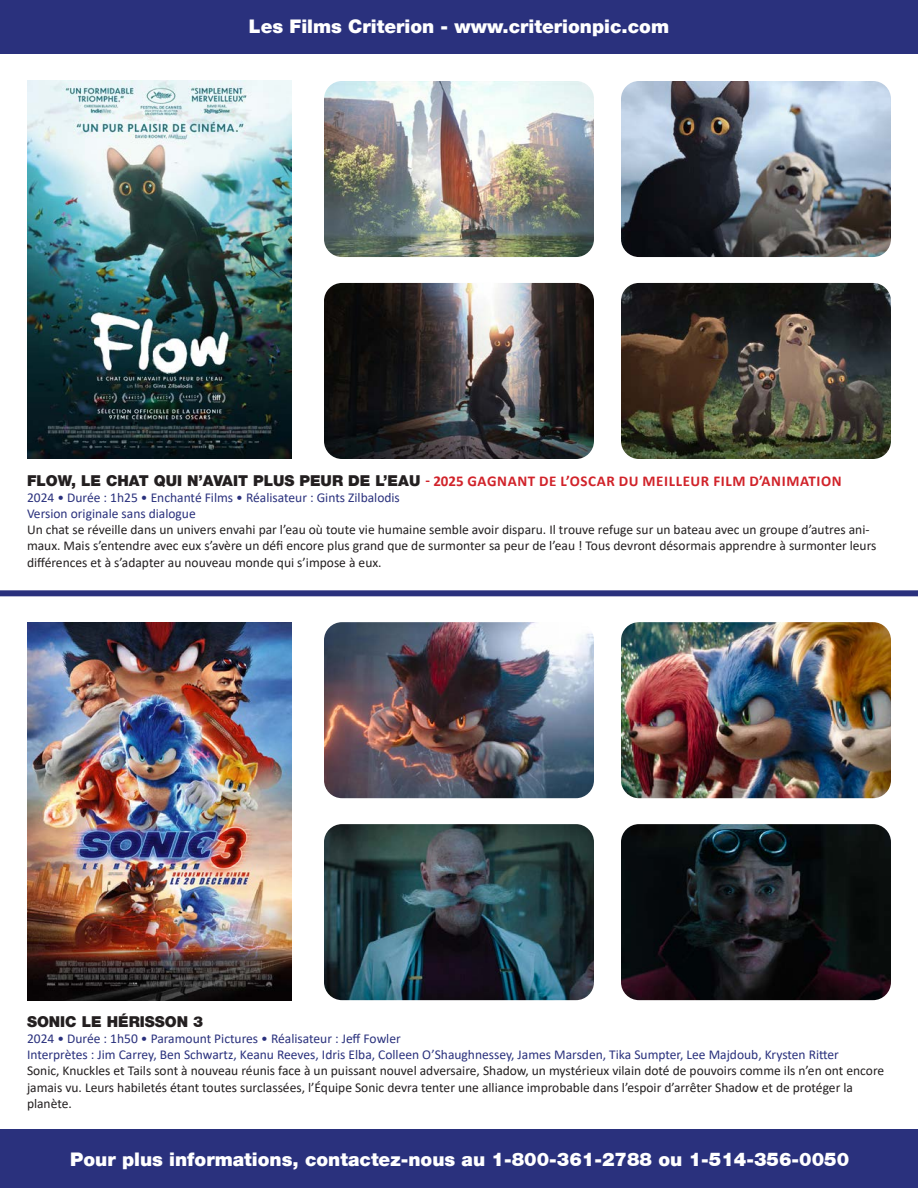
<style>
.page{position:relative;width:918px;height:1188px;background:#fff}
.page>*{position:absolute;margin:0;border:0;box-sizing:border-box;transform-origin:0 0}
.t1{font:900 18.75px "Helvetica 95";color:#fff}
.t2{font:700 15px "Calibri";letter-spacing:.04em;color:#d1232a}
.t3{font:900 15px "Helvetica 95";color:#231f20}
.t4{font:13.5px/16.2px "Calibri";color:#231f20}
.t5{font:13.5px "Calibri";color:#2a317d}
.s1{font-family:"Helvetica 95";font-weight:900;color:#231f20}
</style>
<div class="page">
<div style="left:0;top:0;width:918px;height:54px;background:#2a317d"></div>
<div style="left:0;top:1130px;width:918px;height:58px;background:#2a317d"></div>
<img style="left:27px;top:81px;width:265px;height:378px">
<div style="left:0;top:590px;width:918px;height:6px;background:#2a317d"></div>
<img style="left:324px;top:81px;width:270px;height:176px">
<img style="left:621px;top:81px;width:270px;height:176px">
<img style="left:324px;top:283px;width:270px;height:176px">
<img style="left:621px;top:283px;width:270px;height:176px">
<img style="left:27px;top:622px;width:265px;height:378px">
<img style="left:324px;top:622px;width:270px;height:176px">
<img style="left:621px;top:622px;width:270px;height:176px">
<img style="left:324px;top:824px;width:270px;height:176px">
<img style="left:621px;top:824px;width:270px;height:176px">
<p class="t1" style="left:249px;top:15px;width:422px">Les Films Criterion - www.criterionpic.com</p>
<p class="t2" style="left:27px;top:470px;width:816px"><span class="s1">FLOW, LE CHAT QUI N’AVAIT PLUS PEUR DE L’EAU</span> - 2025 GAGNANT DE L’OSCAR DU MEILLEUR FILM D’ANIMATION</p>
<p class="t5" style="left:27px;top:488px;width:374px">2024 • Durée : 1h25 • Enchanté Films • Réalisateur : Gints Zilbalodis</p>
<p class="t5" style="left:27px;top:504px;width:170px">Version originale sans dialogue</p>
<p class="t4" style="left:27px;top:521px;width:851px">Un chat se réveille dans un univers envahi par l’eau où toute vie humaine semble avoir disparu. Il trouve refuge sur un bateau avec un groupe d’autres ani&shy;maux. Mais s’entendre avec eux s’avère un défi encore plus grand que de surmonter sa peur de l’eau ! Tous devront désormais apprendre à surmonter leurs différences et à s’adapter au nouveau monde qui s’impose à eux.</p>
<p class="t3" style="left:27px;top:1012px;width:178px">SONIC LE HÉRISSON 3</p>
<p class="t5" style="left:27px;top:1029px;width:375px">2024 • Durée : 1h50 • Paramount Pictures • Réalisateur : Jeff Fowler</p>
<p class="t5" style="left:27px;top:1045px;width:814px">Interprètes : Jim Carrey, Ben Schwartz, Keanu Reeves, Idris Elba, Colleen O’Shaughnessey, James Marsden, Tika Sumpter, Lee Majdoub, Krysten Ritter</p>
<p class="t4" style="left:27px;top:1062px;width:859px">Sonic, Knuckles et Tails sont à nouveau réunis face à un puissant nouvel adversaire, Shadow, un mystérieux vilain doté de pouvoirs comme ils n’en ont encore jamais vu. Leurs habiletés étant toutes surclassées, l’Équipe Sonic devra tenter une alliance improbable dans l’espoir d’arrêter Shadow et de protéger la planète.</p>
<p class="t1" style="left:70px;top:1148px;width:781px">Pour plus informations, contactez-nous au 1-800-361-2788 ou 1-514-356-0050</p>
</div>
